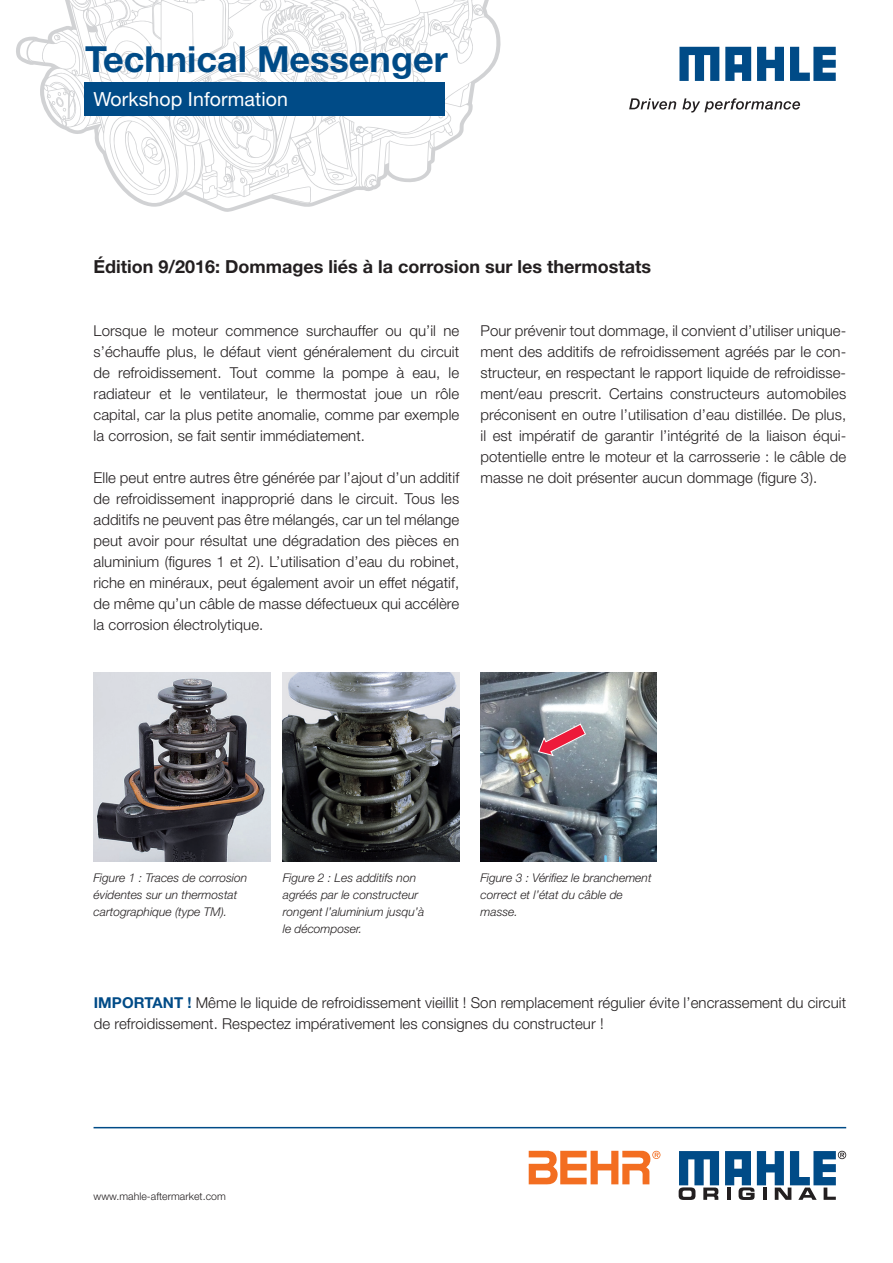
<style>
.page{position:relative;width:893px;height:1263px;background:#fff}
.page>*{position:absolute;margin:0;border:0;box-sizing:border-box;transform-origin:0 0}
.t1{font:700 36px "Helvetica Neue LT Pro";color:#004b87}
.t2{font:19.5px "Helvetica Neue LT Pro";letter-spacing:.005em;color:#fff}
.t3{font:700 18px "Helvetica Neue LT Pro";color:#231f20}
.t4{font:300 15px/21px "Helvetica Neue LT Pro";letter-spacing:.005em;color:#231f20;text-align:justify}
.t5{font:italic 300 12px/16.8px "Helvetica Neue LT Pro";color:#231f20}
.t6{font:300 10.5px "Helvetica Neue LT Pro";letter-spacing:.005em;color:#231f20}
.s1{font-weight:700;color:#004b87}
</style>
<div class="page">
<svg style="left:16px;top:0;width:485px;height:212px"></svg>
<div style="left:84px;top:82px;width:361px;height:34px;background:#004b87"></div>
<svg style="left:629px;top:98px;width:171px;height:15px"></svg>
<svg style="left:679px;top:47px;width:157px;height:34px"></svg>
<svg style="left:679px;top:1151px;width:40px;height:49px"></svg>
<svg style="left:725px;top:1151px;width:121px;height:49px"></svg>
<hr style="left:94px;top:1127px;width:752px;height:1px;background:#004b87">
<img style="left:94px;top:672px;width:176px;height:189px">
<img style="left:283px;top:672px;width:176px;height:189px">
<img style="left:480px;top:672px;width:177px;height:189px">
<svg style="left:537px;top:723px;width:50px;height:34px;background:#a97786"></svg>
<svg style="left:529px;top:1151px;width:131px;height:33px"></svg>
<h1 class="t1" style="left:85px;top:37px;width:364px">Technical Messenger</h1>
<h2 class="t2" style="left:94px;top:87px;width:196px">Workshop Information</h2>
<p class="t3" style="left:94px;top:255px;width:559px">Édition 9/2016: Dommages liés à la corrosion sur les thermostats</p>
<p class="t4" style="left:94px;top:320px;width:367px">Lorsque le moteur commence surchauffer ou qu’il ne s’échauffe plus, le défaut vient généralement du circuit de refroidissement. Tout comme la pompe à eau, le radiateur et le ventilateur, le thermostat joue un rôle capital, car la plus petite anomalie, comme par exemple la corrosion, se fait sentir immédiatement.</p>
<p class="t4" style="left:94px;top:467px;width:367px">Elle peut entre autres être générée par l’ajout d’un additif de refroidissement inapproprié dans le circuit. Tous les additifs ne peuvent pas être mélangés, car un tel mélange peut avoir pour résultat une dégradation des pièces en aluminium (figures 1 et 2). L’utilisation d’eau du robinet, riche en minéraux, peut également avoir un effet négatif, de même qu’un câble de masse défectueux qui accélère la corrosion électrolytique.</p>
<p class="t4" style="left:480px;top:320px;width:367px">Pour prévenir tout dommage, il convient d’utiliser unique&shy;ment des additifs de refroidissement agréés par le con&shy;structeur, en respectant le rapport liquide de refroidisse&shy;ment/eau prescrit. Certains constructeurs automobiles préconisent en outre l’utilisation d’eau distillée. De plus, il est impératif de garantir l’intégrité de la liaison équi&shy;potentielle entre le moteur et la carrosserie : le câble de masse ne doit présenter aucun dommage (figure 3).</p>
<p class="t5" style="left:94px;top:869px;width:155px">Figure 1 : Traces de corrosion évidentes sur un thermostat cartographique (type TM).</p>
<p class="t5" style="left:283px;top:869px;width:143px">Figure 2 : Les additifs non agréés par le constructeur rongent l’aluminium jusqu’à le décomposer.</p>
<p class="t5" style="left:480px;top:869px;width:173px">Figure 3 : Vérifiez le branchement correct et l’état du câble de masse.</p>
<p class="t4" style="left:94px;top:992px;width:754px"><span class="s1">IMPORTANT !</span> Même le liquide de refroidissement vieillit ! Son remplacement régulier évite l’encrassement du circuit de refroidissement. Respectez impérativement les consignes du constructeur !</p>
<p class="t6" style="left:94px;top:1190px;width:134px">www.mahle-aftermarket.com</p>
</div>
